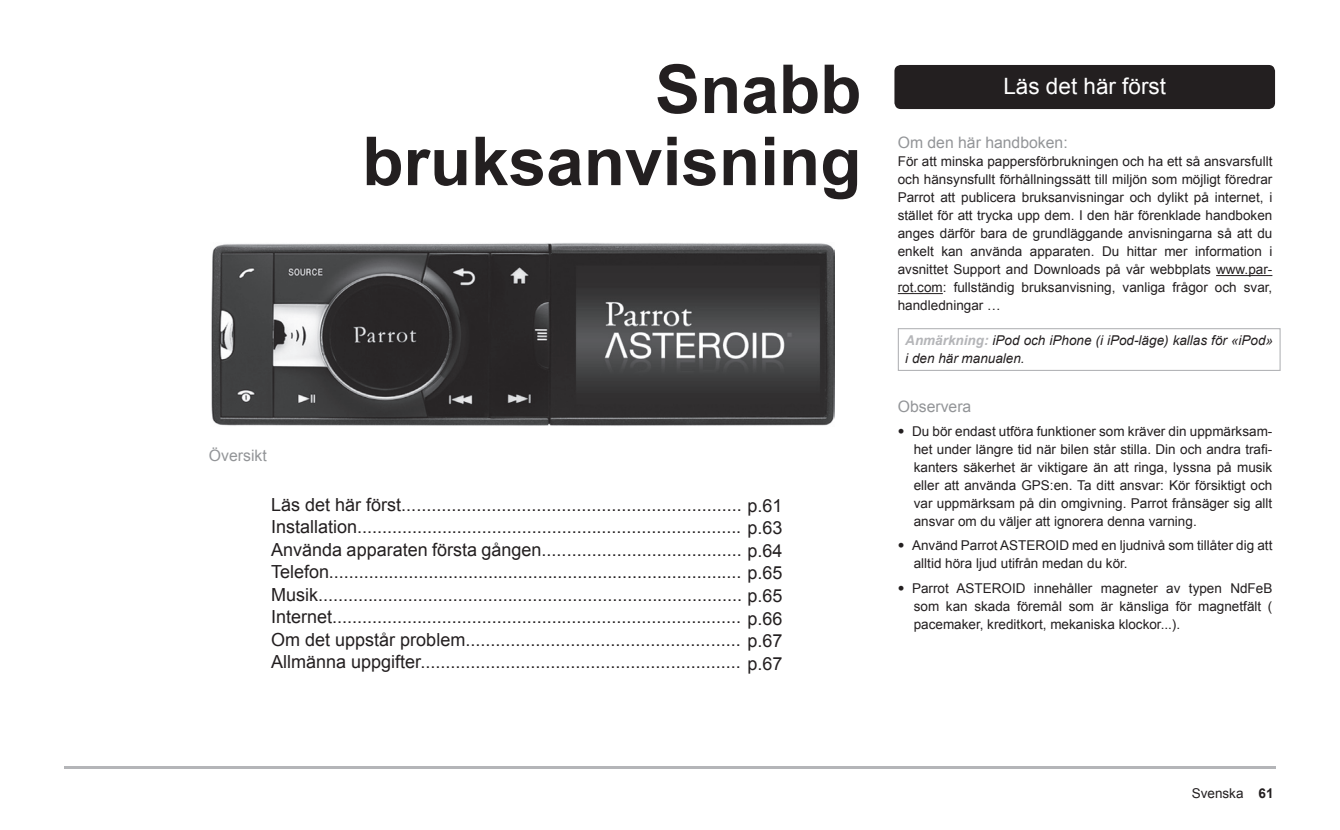
<style>
.page{position:relative;width:1340px;height:830px;background:#fff}
.page>*{position:absolute;margin:0;border:0;box-sizing:border-box;transform-origin:0 0}
.t1{font:700 67.5px/72px "Arial";color:#231f20;text-align:right}
.t2{font:22.5px "Arial";color:#fff}
.t3{font:18px/22.5px "Arial";color:#231f20;text-align:justify}
.t4{font:15.75px "Arial";color:#939598}
.t5{font:13.5px/18px "Arial";color:#231f20;text-align:justify}
.t6{font:italic 13.5px/18px "Arial";color:#231f20}
.s1{font-weight:700;color:#b4b5b8}
.s2{font-family:"Helvetica Neue"}
.s3{font-weight:700}
</style>
<div class="page">
<hr style="left:64px;top:765px;width:1211px;height:3px;background:#b4b5b8">
<div style="left:894px;top:65px;width:380px;height:44px;background:#231f20;border-radius:6px"></div>
<hr style="left:1216px;top:275px;width:56px;height:1px;background:#231f20">
<hr style="left:897px;top:293px;width:45px;height:1px;background:#231f20">
<div style="left:897px;top:328px;width:383px;height:43px;border:1px solid #b4b5b8"></div>
<img style="left:211px;top:243px;width:623px;height:183px">
<p class="t4" style="left:209px;top:445px;width:59px">Översikt</p>
<h1 class="t1" style="left:362px;top:56px;width:500px">Snabb bruksanvisning</h1>
<p class="t3" style="left:271px;top:493px;width:512px">Läs det här först.................................................................... р.61<br>Installation............................................................................. р.63<br>Använda apparaten första gången........................................ р.64<br>Telefon................................................................................... р.65<br>Musik..................................................................................... р.65<br>Internet.................................................................................. р.66<br>Om det uppstår problem....................................................... р.67<br>Allmänna uppgifter................................................................ р.67</p>
<h2 class="t2" style="left:1003px;top:72px;width:164px">Läs det här först</h2>
<p class="t4" style="left:897px;top:132px;width:171px">Om den här handboken:</p>
<p class="t5" style="left:897px;top:152px;width:376px">För att minska pappersförbrukningen och ha ett så ansvarsfullt och hänsynsfullt förhållningssätt till miljön som möjligt föredrar Parrot att publicera bruksanvisningar och dylikt på internet, i stället för att trycka upp dem. I den här förenklade handboken anges därför bara de grundläggande anvisningarna så att du enkelt kan använda apparaten. Du hittar mer information i avsnittet Support and Downloads på vår webbplats www.par&shy;rot.com: fullständig bruksanvisning, vanliga frågor och svar, handledningar …</p>
<p class="t6" style="left:905px;top:332px;width:369px"><span class="s1">Anmärkning:</span> iPod och iPhone (i iPod-läge) kallas för «iPod» i den här manualen.</p>
<p class="t4" style="left:897px;top:395px;width:75px">Observera</p>
<p class="t5" style="left:913px;top:422px;width:360px;text-indent:-16px"><span class="s2">•</span> Du bör endast utföra funktioner som kräver din uppmärksam&shy;het under längre tid när bilen står stilla. Din och andra trafi&shy;kanters säkerhet är viktigare än att ringa, lyssna på musik eller att använda GPS:en. Ta ditt ansvar: Kör försiktigt och var uppmärksam på din omgivning. Parrot frånsäger sig allt ansvar om du väljer att ignorera denna varning.</p>
<p class="t5" style="left:913px;top:536px;width:360px;text-indent:-16px"><span class="s2">•</span> Använd Parrot ASTEROID med en ljudnivå som tillåter dig att alltid höra ljud utifrån medan du kör.</p>
<p class="t5" style="left:913px;top:579px;width:360px;text-indent:-16px"><span class="s2">•</span> Parrot ASTEROID innehåller magneter av typen NdFeB som kan skada föremål som är känsliga för magnetfält ( pacemaker, kreditkort, mekaniska klockor...).</p>
<p class="t5" style="left:1191px;top:784px;width:83px">Svenska <span class="s3">61</span></p>
</div>
